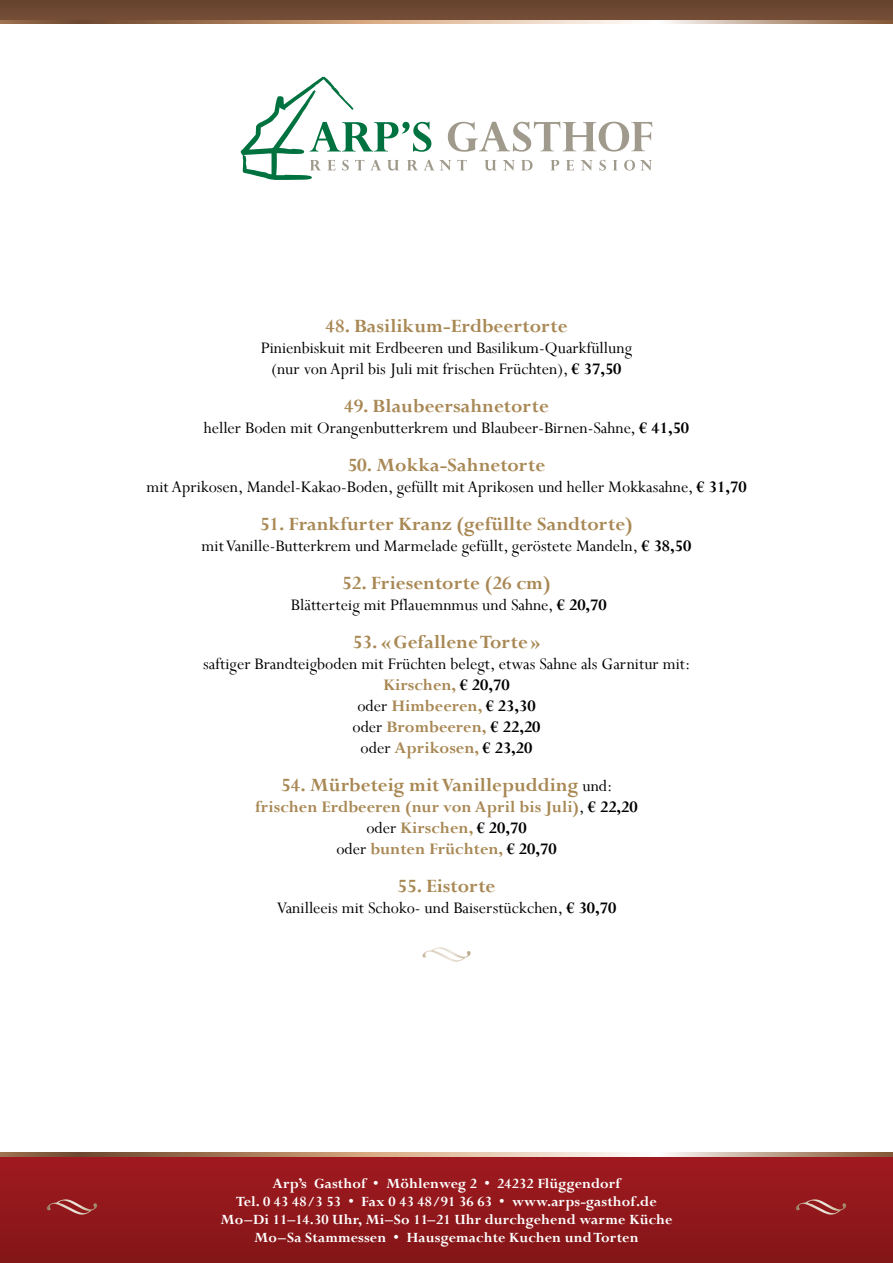
<style>
.page{position:relative;width:893px;height:1263px;background:#fff}
.page>*{position:absolute;margin:0;border:0;box-sizing:border-box;transform-origin:0 0}
.t1{font:700 21px "Perpetua";color:#a88854}
.t2{font:18px/21px "Perpetua";color:#000;text-align:center}
.t3{font:700 18px/21px "Perpetua";color:#a88854;text-align:center}
.t4{font:700 15.75px/18px "Perpetua";letter-spacing:.005em;color:#fff;text-align:center}
.s1{font-weight:700}
.s2{font-weight:700;color:#a88854}
.s3{font-weight:400;font-size:18px;color:#000}
.s4{font-weight:400;color:#000}
.s5{color:#000}
</style>
<div class="page">
<div style="left:0;top:1155px;width:893px;height:108px;background:linear-gradient(to right,#91181b,#91181b)"></div>
<svg style="left:0;top:1153px;width:893px;height:4px;background:#bd9e85"></svg>
<svg style="left:241px;top:77px;width:411px;height:103px"></svg>
<svg style="left:47px;top:1199px;width:50px;height:16px"></svg>
<svg style="left:796px;top:1199px;width:50px;height:16px"></svg>
<svg style="left:0;top:20px;width:893px;height:4px;background:#bd9e85"></svg>
<div style="left:0;top:0;width:893px;height:20px;background:#6d4832"></div>
<svg style="left:422px;top:947px;width:48px;height:15px"></svg>
<p class="t1" style="left:325px;top:313px;width:244px">48. Basilikum-Erdbeertorte</p>
<p class="t2" style="left:261px;top:337px;width:373px">Pinienbiskuit mit Erdbeeren und Basilikum-Quarkfüllung (nur von April bis Juli mit frischen Früchten), <span class="s1">€ 37,50</span></p>
<p class="t1" style="left:344px;top:393px;width:206px">49. Blaubeersahnetorte</p>
<p class="t2" style="left:204px;top:417px;width:487px">heller Boden mit Orangenbutterkrem und Blaubeer-Birnen-Sahne, <span class="s1">€ 41,50</span></p>
<p class="t1" style="left:348px;top:452px;width:199px">50. Mokka-Sahnetorte</p>
<p class="t2" style="left:146px;top:476px;width:602px">mit Aprikosen, Mandel-Kakao-Boden, gefüllt mit Aprikosen und heller Mokkasahne, <span class="s1">€ 31,70</span></p>
<p class="t1" style="left:260px;top:511px;width:374px">51. Frankfurter Kranz (gefüllte Sandtorte)</p>
<p class="t2" style="left:202px;top:535px;width:491px">mit Vanille-Butterkrem und Marmelade gefüllt, geröstete Mandeln, <span class="s1">€ 38,50</span></p>
<p class="t1" style="left:342px;top:570px;width:210px">52. Friesentorte (26 cm)</p>
<p class="t2" style="left:291px;top:594px;width:317px">Blätterteig mit Pflauemnmus und Sahne, <span class="s1">€ 20,70</span></p>
<p class="t1" style="left:353px;top:629px;width:189px">53. «Gefallene Torte »</p>
<p class="t2" style="left:203px;top:653px;width:489px">saftiger Brandteigboden mit Früchten belegt, etwas Sahne als Garnitur mit:<br><span class="s2">Kirschen,</span> <span class="s1">€ 20,70<br></span>oder <span class="s2">Himbeeren,</span> <span class="s1">€ 23,30<br></span>oder <span class="s2">Brombeeren,</span> <span class="s1">€ 22,20<br></span>oder <span class="s2">Aprikosen,</span> <span class="s1">€ 23,20</span></p>
<p class="t1" style="left:281px;top:772px;width:333px">54. Mürbeteig mit Vanillepudding <span class="s3">und:</span></p>
<p class="t3" style="left:255px;top:796px;width:384px">frischen Erdbeeren (nur von April bis Juli)<span class="s4">,</span> <span class="s5">€ 22,20 </span><span class="s4">oder</span> Kirschen, <span class="s5">€ 20,70<br></span><span class="s4">oder</span> bunten Früchten, <span class="s5">€ 20,70</span></p>
<p class="t1" style="left:397px;top:873px;width:100px">55. Eistorte</p>
<p class="t2" style="left:277px;top:897px;width:341px">Vanilleeis mit Schoko- und Baiserstückchen, <span class="s1">€ 30,70</span></p>
<p class="t4" style="left:220px;top:1174px;width:453px">Arp’s Gasthof • Möhlenweg 2 • 24232 Flüggendorf<br>Tel. 0 43 48/3 53 • Fax 0 43 48/91 36 63 • www.arps-gasthof.de Mo–Di 11–14.30 Uhr, Mi–So 11–21 Uhr durchgehend warme Küche Mo–Sa Stammessen • Hausgemachte Kuchen und Torten</p>
</div>
